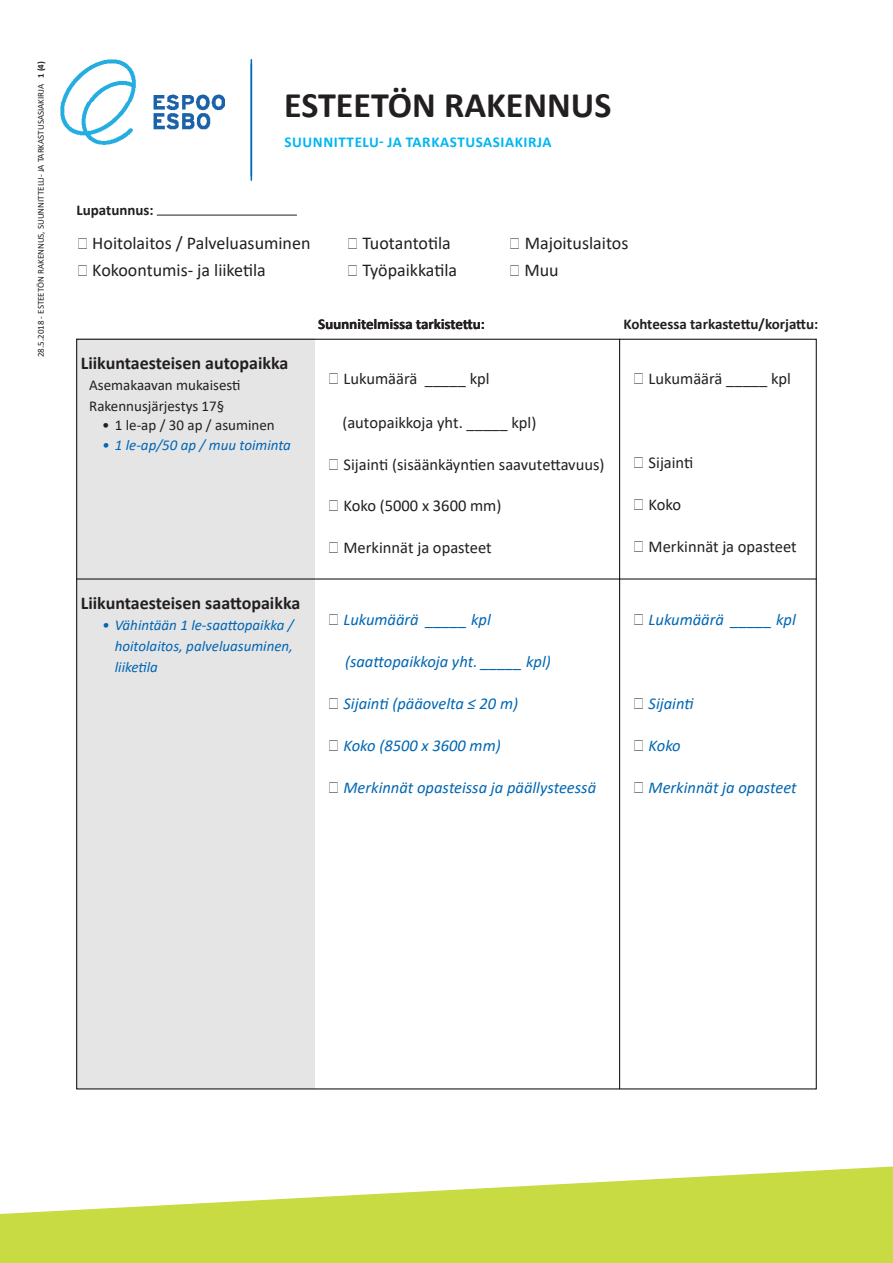
<style>
.page{position:relative;width:893px;height:1263px;background:#fff}
.page>*{position:absolute;margin:0;border:0;box-sizing:border-box;transform-origin:0 0}
.t1{font:700 36px "Calibri";color:#231f20}
.t2{font:18px "Calibri";color:#231f20}
.t3{font:700 18px "Calibri";color:#231f20}
.t4{font:italic 16.5px "Calibri";color:#0166b3}
.t5{font:16.5px "Calibri";color:#231f20}
.t6{font:italic 15px/21px "Calibri";color:#0166b3;text-align:justify}
.t7{font:700 15px "Calibri";color:#231f20}
.t8{font:15px/21px "Calibri";color:#231f20}
.t9{font:700 15px "Calibri";letter-spacing:.04em;color:#00b6f0}
.t10{font:9px "Calibri";color:#231f20}
.s1{font-weight:700}
.s2{font-family:"Arial";font-size:16.5px}
.s3{font-family:"Arial"}
.s4{font-family:"Arial";font-style:normal;color:#231f20}
</style>
<div class="page">
<div style="left:77px;top:339px;width:238px;height:750px;background:#e5e5e6"></div>
<svg style="left:0;top:1166px;width:892px;height:97px"></svg>
<svg style="left:892px;top:1166px;width:1px;height:97px"></svg>
<hr style="left:251px;top:64px;width:1px;height:117px;background:#0166b3">
<hr style="left:157px;top:215px;width:140px;height:1px;background:#231f20">
<hr style="left:251px;top:59px;width:1px;height:117px;background:#0166b3">
<hr style="left:619px;top:339px;width:1px;height:750px;background:#000">
<img style="left:60px;top:59px;width:165px;height:86px">
<hr style="left:77px;top:579px;width:739px;height:1px;background:#000">
<p class="t10" style="left:35px;top:357px;width:297px;rotate:-90deg">28.5.2018 - ESTEETÖN RAKENNUS, SUUNNITTELU- JA TARKASTUSASIAKIRJA <span class="s1">1 (4)</span></p>
<h1 class="t1" style="left:284px;top:80px;width:329px">ESTEETÖN RAKENNUS</h1>
<p class="t7" style="left:77px;top:200px;width:79px">Lupatunnus:</p>
<p class="t9" style="left:284px;top:131px;width:269px">SUUNNITTELU- JA TARKASTUSASIAKIRJA</p>
<p class="t2" style="left:77px;top:230px;width:235px"><span class="s2">▢</span> Hoitolaitos / Palveluasuminen</p>
<p class="t2" style="left:347px;top:230px;width:106px"><span class="s2">▢</span> Tuotantotila</p>
<p class="t2" style="left:509px;top:230px;width:121px"><span class="s2">▢</span> Majoituslaitos</p>
<p class="t2" style="left:77px;top:257px;width:191px"><span class="s2">▢</span> Kokoontumis- ja liiketila</p>
<p class="t2" style="left:347px;top:257px;width:112px"><span class="s2">▢</span> Työpaikkatila</p>
<p class="t2" style="left:509px;top:257px;width:52px"><span class="s2">▢</span> Muu</p>
<p class="t3" style="left:81px;top:350px;width:209px">Liikuntaesteisen autopaikka</p>
<p class="t8" style="left:89px;top:374px;width:153px">Asemakaavan mukaisesti<br>Rakennusjärjestys 17§</p>
<p class="t8" style="left:102px;top:414px;width:174px">• 1 le-ap / 30 ap / asuminen</p>
<p class="t6" style="left:102px;top:433px;width:190px">• 1 le-ap/50 ap / muu toiminta</p>
<p class="t3" style="left:81px;top:590px;width:221px">Liikuntaesteisen saattopaikka</p>
<p class="t6" style="left:115px;top:614px;width:180px;text-indent:-13px">• Vähintään 1 le-saattopaikka / hoitolaitos, palveluasuminen, liiketila</p>
<p class="t7" style="left:318px;top:314px;width:168px">Suunnitelmissa tarkistettu:</p>
<p class="t5" style="left:327px;top:367px;width:164px"><span class="s3">▢</span> Lukumäärä _____ kpl</p>
<p class="t5" style="left:342px;top:411px;width:196px">(autopaikkoja yht. _____ kpl)</p>
<p class="t5" style="left:327px;top:453px;width:279px"><span class="s3">▢</span> Sijainti (sisäänkäyntien saavutettavuus)</p>
<p class="t5" style="left:327px;top:495px;width:176px"><span class="s3">▢</span> Koko (5000 x 3600 mm)</p>
<p class="t5" style="left:327px;top:536px;width:166px"><span class="s3">▢</span> Merkinnät ja opasteet</p>
<p class="t4" style="left:327px;top:608px;width:165px"><span class="s4">▢</span> Lukumäärä _____ kpl</p>
<p class="t4" style="left:345px;top:650px;width:207px">(saattopaikkoja yht. _____ kpl)</p>
<p class="t4" style="left:327px;top:692px;width:192px"><span class="s4">▢</span> Sijainti (pääovelta ≤ 20 m)</p>
<p class="t4" style="left:327px;top:734px;width:175px"><span class="s4">▢</span> Koko (8500 x 3600 mm)</p>
<p class="t4" style="left:327px;top:776px;width:270px"><span class="s4">▢</span> Merkinnät opasteissa ja päällysteessä</p>
<p class="t7" style="left:623px;top:314px;width:196px">Kohteessa tarkastettu/korjattu:</p>
<p class="t5" style="left:632px;top:367px;width:160px"><span class="s3">▢</span> Lukumäärä _____ kpl</p>
<p class="t5" style="left:632px;top:451px;width:62px"><span class="s3">▢</span> Sijainti</p>
<p class="t5" style="left:632px;top:493px;width:50px"><span class="s3">▢</span> Koko</p>
<p class="t5" style="left:632px;top:535px;width:166px"><span class="s3">▢</span> Merkinnät ja opasteet</p>
<p class="t4" style="left:632px;top:608px;width:165px"><span class="s4">▢</span> Lukumäärä _____ kpl</p>
<p class="t4" style="left:632px;top:692px;width:63px"><span class="s4">▢</span> Sijainti</p>
<p class="t4" style="left:632px;top:734px;width:50px"><span class="s4">▢</span> Koko</p>
<p class="t4" style="left:632px;top:776px;width:166px"><span class="s4">▢</span> Merkinnät ja opasteet</p>
</div>
